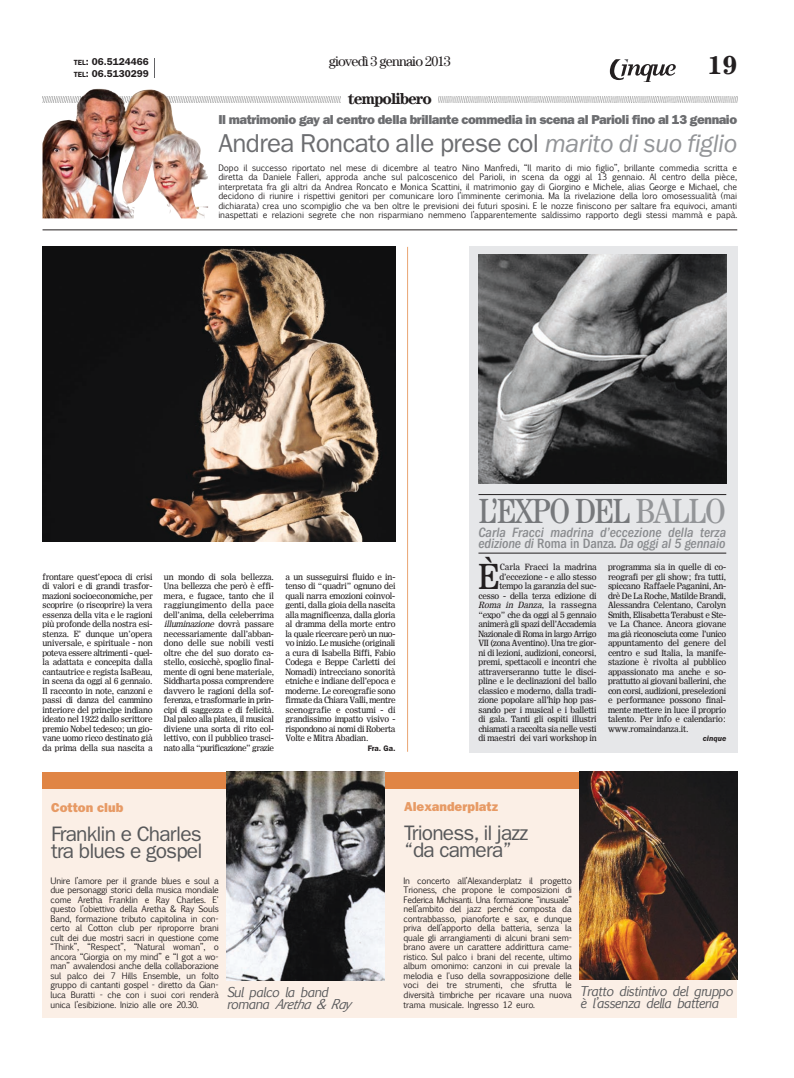
<style>
.page{position:relative;width:794px;height:1078px;background:#fff}
.page>*{position:absolute;margin:0;border:0;box-sizing:border-box;transform-origin:0 0}
.t1{font:condensed 35px "Century LT";letter-spacing:-.045em;color:#76787b}
.t2{font:32.1px "Excelsior Insertio LT";color:#231f20}
.t3{font:26px "ITC Franklin Gothic Std";letter-spacing:-.02em;color:#6c6d70}
.t4{font:700 26px "Century LT";color:#231f20}
.t5{font:21px/17px "ITC Franklin Gothic Std";letter-spacing:-.04em;color:#57585a}
.t6{font:700 16px "Century LT";letter-spacing:-.065em;color:#231f20}
.t7{font:italic 500 condensed 14px/11px "ITC Franklin Gothic Std";color:#8a8c8f}
.t8{font:14px "Century LT";letter-spacing:-.055em;color:#231f20}
.t9{font:italic 13px/12px "Euphemia UCAS";letter-spacing:-.05em;color:#57585a}
.t10{font:13px "ITC Franklin Gothic Std Hvy";letter-spacing:-.03em;color:#6c6d70}
.t11{font:13px "ITC Franklin Gothic Std Hvy";color:#e79a65}
.t12{font:600 10px/12px "ITC Franklin Gothic Std";color:#231f20}
.t13{font:8.5px/9.5px "Euphemia UCAS";letter-spacing:-.025em;color:#231f20;text-align:justify}
.t14{font:8px/9.5px "Excelsior Insertio LT";letter-spacing:-.025em;color:#231f20;text-align:justify}
.t15{font:600 8px "ITC Franklin Gothic Std";color:#231f20}
.t16{font:italic 600 8px "ITC Franklin Gothic Std";color:#231f20}
.s1{font-size:7.5px}
.s2{font-style:italic;color:#939598}
.s3{color:#939598}
.s4{font-style:normal}
.s5{font-style:italic}
</style>
<div class="page">
<svg style="left:610px;top:59px;width:66px;height:22px"></svg>
<svg style="left:154px;top:58px;width:1px;height:20px"></svg>
<div style="left:43px;top:771px;width:694px;height:17px;background:#e08545"></div>
<div style="left:43px;top:789px;width:694px;height:228px;background:#fbefe6"></div>
<img style="left:580px;top:771px;width:157px;height:208px">
<img style="left:227px;top:771px;width:157px;height:209px">
<hr style="left:43px;top:229px;width:694px;height:1px;background:#231f20">
<div style="left:469px;top:246px;width:268px;height:506px;background:#e6e7e9"></div>
<img style="left:208px;top:96px;width:133px;height:6px">
<img style="left:438px;top:96px;width:299px;height:6px">
<img style="left:43px;top:88px;width:165px;height:130px">
<img style="left:478px;top:254px;width:248px;height:230px">
<hr style="left:407px;top:247px;width:1px;height:504px;background:#eaa573">
<hr style="left:478px;top:494px;width:248px;height:1px;background:#231f20">
<hr style="left:478px;top:552px;width:248px;height:1px;background:#231f20">
<img style="left:43px;top:246px;width:352px;height:295px">
<p class="t12" style="left:74px;top:57px;width:77px"><span class="s1">TEL</span>: 06.5124466<br><span class="s1">TEL</span>: 06.5130299</p>
<h3 class="t8" style="left:329px;top:53px;width:123px">giovedì 3 gennaio 2013</h3>
<h3 class="t4" style="left:707px;top:50px;width:31px">19</h3>
<h3 class="t6" style="left:348px;top:89px;width:85px">tempolibero</h3>
<h3 class="t3" style="left:218px;top:134px;width:520px">Andrea Roncato alle prese col <span class="s2">marito di suo figlio</span></h3>
<h3 class="t10" style="left:218px;top:115px;width:520px">Il matrimonio gay al centro della brillante commedia in scena al Parioli fino al 13 gennaio</h3>
<p class="t13" style="left:218px;top:162px;width:520px">Dopo il successo riportato nel mese di dicembre al teatro Nino Manfredi, “Il marito di mio figlio”, brillante commedia scritta e diretta da Daniele Falleri, approda anche sul palcoscenico del Parioli, in scena da oggi al 13 gennaio. Al centro della pièce, interpretata fra gli altri da Andrea Roncato e Monica Scattini, il matrimonio gay di Giorgino e Michele, alias George e Michael, che decidono di riunire i rispettivi genitori per comunicare loro l’imminente cerimonia. Ma la rivelazione della loro omosessualità (mai dichiarata) crea uno scompiglio che va ben oltre le previsioni dei futuri sposini. E le nozze finiscono per saltare fra equivoci, amanti inaspettati e relazioni segrete che non risparmiano nemmeno l’apparentemente saldissimo rapporto degli stessi mammà e papà.</p>
<h1 class="t1" style="left:478px;top:490px;width:249px">L’EXPO DEL <span class="s3">BALLO</span></h1>
<h3 class="t7" style="left:478px;top:527px;width:249px">Carla Fracci madrina d’eccezione della terza edizione di <span class="s4">Roma in Danza</span>. Da oggi al 5 gennaio</h3>
<p class="t14" style="left:43px;top:571px;width:112px">frontare quest’epoca di crisi di valori e di grandi trasfor&shy;mazioni socioeconomiche, per scoprire (o riscoprire) la vera essenza della vita e le ragioni più profonde della nostra esi&shy;stenza. E’ dunque un’opera universale, e spirituale - non poteva essere altrimenti - quel&shy;la adattata e concepita dalla cantautrice e regista IsaBeau, in scena da oggi al 6 gennaio.<br>Il racconto in note, canzoni e passi di danza del cammino interiore del principe indiano ideato nel 1922 dallo scrittore premio Nobel tedesco; un gio&shy;vane uomo ricco destinato già da prima della sua nascita a</p>
<p class="t14" style="left:164px;top:571px;width:112px">un mondo di sola bellezza.<br>Una bellezza che però è effi&shy;mera, e fugace, tanto che il raggiungimento della pace dell’anima, della celeberrima <span class="s5">illuminazione</span> d o v r à p a s s a r e necessariamente dall’abban&shy;dono delle sue nobili vesti oltre che del suo dorato ca&shy;stello, cosicchè, spoglio final&shy;mente di ogni bene materiale, Siddharta possa comprendere davvero le ragioni della sof&shy;ferenza, e trasformarle in prin&shy;cipi di saggezza e di felicità.<br>Dal palco alla platea, il musical diviene una sorta di rito col&shy;lettivo, con il pubblico trasci&shy;nato alla “purificazione” grazie</p>
<p class="t14" style="left:285px;top:571px;width:112px">a un susseguirsi fluido e in&shy;tenso di “quadri” ognuno dei quali narra emozioni coinvol&shy;genti, dalla gioia della nascita alla magnificenza, dalla gloria al dramma della morte entro la quale ricercare però un nuo&shy;vo inizio. Le musiche (originali a cura di Isabella Biffi, Fabio Codega e Beppe Carletti dei Nomadi) intrecciano sonorità etniche e indiane dell’epoca e moderne. Le coreografie sono firmate da Chiara Valli, mentre scenografie e costumi - di grandissimo impatto visivo - rispondono ai nomi di Roberta Volte e Mitra Abadian.</p>
<p class="t15" style="left:368px;top:745px;width:29px">Fra. Ga.</p>
<h2 class="t2" style="left:478px;top:556px;width:23px">è</h2>
<p class="t14" style="left:478px;top:562px;width:120px;text-align:right">Carla Fracci la madrina d’eccezione - e allo stesso tempo la garanzia del suc&shy;cesso - della terza edizione di<br><span class="s5">Roma in Danza</span>, l a r a s s e g n a “expo” che da oggi al 5 gennaio animerà gli spazi dell’Accademia<br>Nazionale di Roma in largo Arrigo<br>VII (zona Aventino). Una tre gior&shy;ni di lezioni, audizioni, concorsi, premi, spettacoli e incontri che attraverseranno tutte le disci&shy;pline e le declinazioni del ballo classico e moderno, dalla tradi&shy;zione popolare all’hip hop pas&shy;sando per i musical e i balletti di gala. Tanti gli ospiti illustri chiamati a raccolta sia nelle vesti di maestri dei vari workshop in</p>
<p class="t14" style="left:608px;top:562px;width:120px">programma sia in quelle di co&shy;reografi per gli show; fra tutti, spiccano Raffaele Paganini, An&shy;drè De La Roche, Matilde Brandi, Alessandra Celentano, Carolyn Smith, Elisabetta Terabust e Ste&shy;ve La Chance. Ancora giovane ma già riconosciuta come l’unico appuntamento del genere del centro e sud Italia, la manife&shy;stazione è rivolta al pubblico appassionato ma anche e so&shy;prattutto ai giovani ballerini, che con corsi, audizioni, preselezioni e performance possono final&shy;mente mettere in luce il proprio talento. Per info e calendario: www.romaindanza.it.</p>
<p class="t16" style="left:703px;top:735px;width:25px">cinque</p>
<h3 class="t11" style="left:51px;top:802px;width:74px">Cotton club</h3>
<h3 class="t11" style="left:404px;top:801px;width:96px">Alexanderplatz</h3>
<h3 class="t5" style="left:51px;top:827px;width:153px">Franklin e Charles tra blues e gospel</h3>
<h3 class="t5" style="left:404px;top:826px;width:126px">Trioness, il jazz “da camera”</h3>
<p class="t13" style="left:51px;top:875px;width:170px">Unire l’amore per il grande blues e soul a due personaggi storici della musica mondiale come Aretha Franklin e Ray Charles. E' questo l’obiettivo della Aretha &amp; Ray Souls Band, formazione tributo capitolina in con&shy;certo al Cotton club per riproporre brani cult dei due mostri sacri in questione come “Think”, “Respect”, “Natural woman”, o ancora “Giorgia on my mind” e “I got a wo&shy;man” avvalendosi anche della collaborazione sul palco dei 7 Hills Ensemble, un folto gruppo di cantanti gospel - diretto da Gian&shy;luca Buratti - che con i suoi cori renderà unica l’esibizione. Inizio alle ore 20.30.</p>
<h3 class="t9" style="left:227px;top:985px;width:126px">Sul palco la band romana Aretha &amp; Ray</h3>
<p class="t13" style="left:403px;top:875px;width:170px">In concerto all’Alexanderplatz il progetto Trioness, che propone le composizioni di Federica Michisanti. Una formazione “inusuale” nell’ambito del jazz perché composta da contrabbasso, pianoforte e sax, e dunque priva dell’apporto della batteria, senza la quale gli arrangiamenti di alcuni brani sem&shy;brano avere un carattere addirittura came&shy;ristico. Sul palco i brani del recente, ultimo album omonimo: canzoni in cui prevale la melodia e l'uso della sovrapposizione delle voci dei tre strumenti, che sfrutta le diversità timbriche per ricavare una nuova trama musicale. Ingresso 12 euro.</p>
<h3 class="t9" style="left:580px;top:984px;width:155px">Tratto distintivo del gruppo è l’assenza della batteria</h3>
</div>
